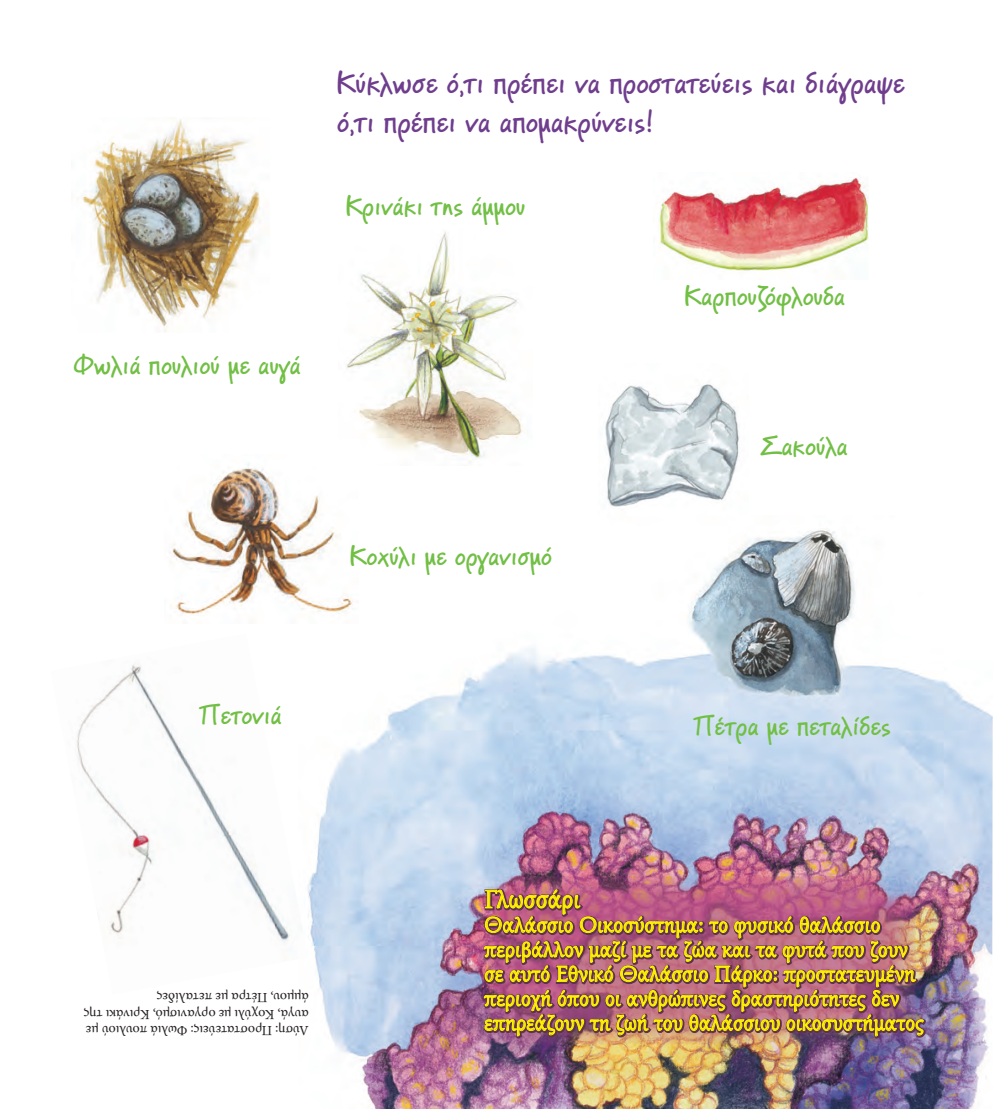
<style>
.page{position:relative;width:993px;height:1109px;background:#fff}
.page>*{position:absolute;margin:0;border:0;box-sizing:border-box;transform-origin:0 0}
.t1{font:500 31.5px/38.5px "PF Reminder";color:#6f3d8d}
.t2{font:500 28px "PF Reminder";color:#71bf44}
.t3{font:24.5px "CF Omonia";color:#fff101}
.t4{font:21px/24.5px "CF Omonia";color:#fff101}
.t5{font:14px/16.8px "Minion Pro";color:#231f20}
</style>
<div class="page">
<img style="left:308px;top:530px;width:684px;height:578px">
<img style="left:478px;top:884px;width:450px;height:220px">
<img style="left:658px;top:178px;width:211px;height:93px">
<img style="left:77px;top:119px;width:183px;height:214px">
<img style="left:170px;top:464px;width:188px;height:160px">
<img style="left:77px;top:664px;width:231px;height:279px">
<img style="left:338px;top:231px;width:185px;height:235px">
<img style="left:605px;top:384px;width:134px;height:123px">
<p class="t2" style="left:74px;top:350px;width:228px">Φωλιά πουλιού με αυγά</p>
<p class="t1" style="left:337px;top:67px;width:569px">Κύκλωσε ό,τι πρέπει να προστατεύεις και διάγραψε ό,τι πρέπει να απομακρύνεις!</p>
<p class="t2" style="left:346px;top:191px;width:181px">Κρινάκι της άμμου</p>
<p class="t2" style="left:350px;top:541px;width:203px">Κοχύλι με οργανισμό</p>
<p class="t2" style="left:685px;top:280px;width:162px">Καρπουζόφλουδα</p>
<p class="t2" style="left:761px;top:431px;width:88px">Σακούλα</p>
<p class="t2" style="left:200px;top:699px;width:83px">Πετονιά</p>
<p class="t2" style="left:694px;top:711px;width:197px">Πέτρα με πεταλίδες</p>
<p class="t5" style="left:309px;top:1039px;width:227px;rotate:-180deg">Λύση: Προστατεύεις: Φωλιά πουλιού με αυγά, Κοχύλι με οργανισμό, Κρινάκι της άμμου, Πέτρα με πεταλίδες</p>
<p class="t3" style="left:484px;top:883px;width:98px">Γλωσσάρι</p>
<p class="t4" style="left:484px;top:913px;width:441px">Θαλάσσιο Οικοσύστημα: το φυσικό θαλάσσιο περιβάλλον μαζί με τα ζώα και τα φυτά που ζουν σε αυτό Εθνικό Θαλάσσιο Πάρκο: προστατευμένη περιοχή όπου οι ανθρώπινες δραστηριότητες δεν επηρεάζουν τη ζωή του θαλάσσιου οικοσυστήματος</p>
</div>
